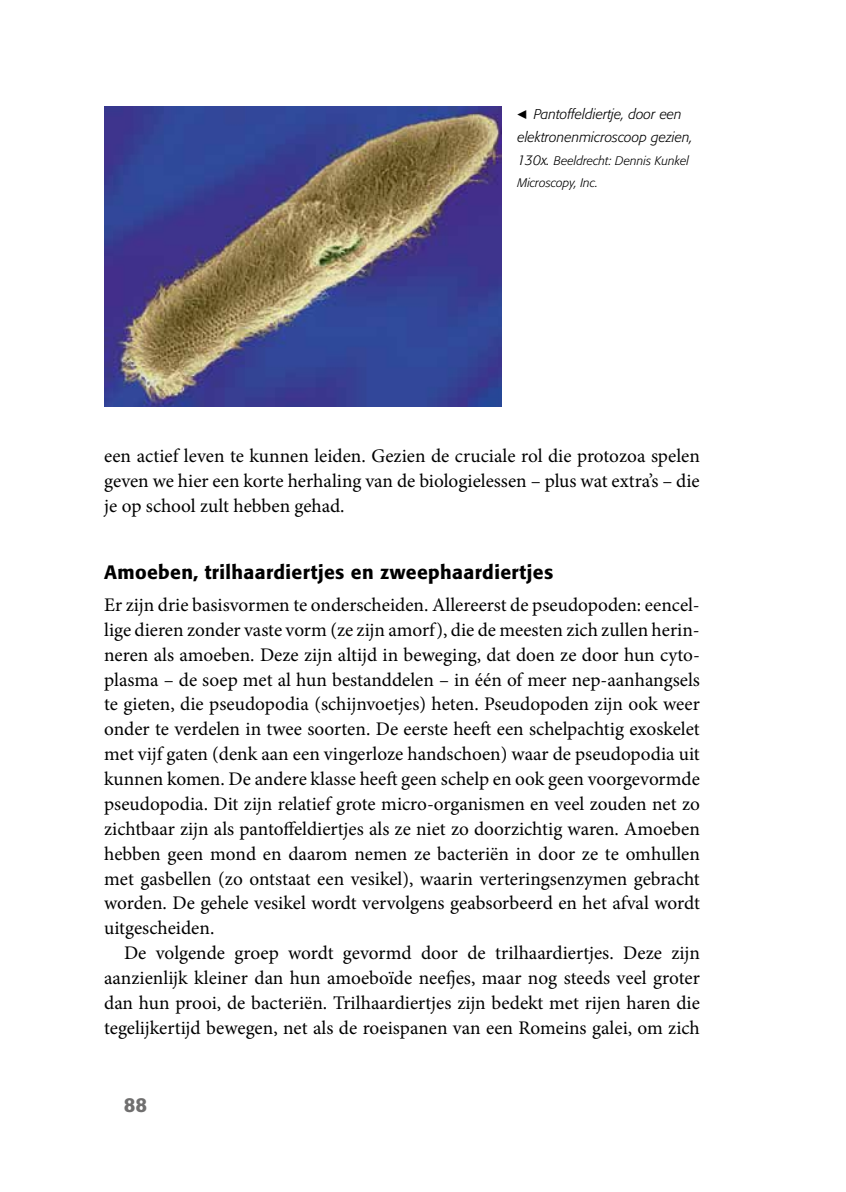
<style>
.page{position:relative;width:846px;height:1192px;background:#fff}
.page>*{position:absolute;margin:0;border:0;box-sizing:border-box;transform-origin:0 0}
.t1{font:500 20.12px "Formata";color:#706f6f}
.t2{font:19.25px/24.8px "Minion Pro";color:#000;text-align:justify}
.t3{font:italic 300 14px/22.8px "Formata";color:#000;text-align:center}
.t4{font:italic 300 12.25px/22.8px "Formata";color:#000}
.s1{font-size:14px}
.s2{font-family:"Formata";font-weight:500}
</style>
<div class="page">
<img style="left:104px;top:106px;width:397px;height:300px">
<p class="t3" style="left:517px;top:103px;width:177px">Pantoffeldiertje, door een elektronenmicroscoop gezien,</p>
<p class="t4" style="left:517px;top:149px;width:173px"><span class="s1">130x.</span> Beeldrecht: Dennis Kunkel<br>Microscopy, Inc.</p>
<p class="t2" style="left:104px;top:443px;width:597px">een actief leven te kunnen leiden. Gezien de cruciale rol die protozoa spelen geven we hier een korte herhaling van de biologielessen – plus wat extra’s – die je op school zult hebben gehad.</p>
<p class="t2" style="left:104px;top:557px;width:597px;line-height:31.8px"><span class="s2">Amoeben, trilhaardiertjes en zweephaardiertjes<br></span>Er zijn drie basisvormen te onderscheiden. Allereerst de pseudopoden: eencel-</p>
<p class="t2" style="left:104px;top:617px;width:597px">lige dieren zonder vaste vorm (ze zijn amorf), die de meesten zich zullen herin-</p>
<p class="t2" style="left:104px;top:642px;width:597px">neren als amoeben. Deze zijn altijd in beweging, dat doen ze door hun cyto-</p>
<p class="t2" style="left:104px;top:667px;width:597px">plasma – de soep met al hun bestanddelen – in één of meer nep-aanhangsels</p>
<p class="t2" style="left:104px;top:692px;width:597px">te gieten, die pseudopodia (schijnvoetjes) heten. Pseudopoden zijn ook weer</p>
<p class="t2" style="left:104px;top:716px;width:597px">onder te verdelen in twee soorten. De eerste heeft een schelpachtig exoskelet</p>
<p class="t2" style="left:104px;top:741px;width:597px">met vijf gaten (denk aan een vingerloze handschoen) waar de pseudopodia uit</p>
<p class="t2" style="left:104px;top:766px;width:597px">kunnen komen. De andere klasse heeft geen schelp en ook geen voorgevormde</p>
<p class="t2" style="left:104px;top:791px;width:597px">pseudopodia. Dit zijn relatief grote micro-organismen en veel zouden net zo</p>
<p class="t2" style="left:104px;top:816px;width:597px">zichtbaar zijn als pantoffeldiertjes als ze niet zo doorzichtig waren. Amoeben</p>
<p class="t2" style="left:104px;top:841px;width:597px">hebben geen mond en daarom nemen ze bacteriën in door ze te omhullen</p>
<p class="t2" style="left:104px;top:866px;width:597px">met gasbellen (zo ontstaat een vesikel), waarin verteringsenzymen gebracht</p>
<p class="t2" style="left:104px;top:890px;width:597px">worden. De gehele vesikel wordt vervolgens geabsorbeerd en het afval wordt</p>
<p class="t2" style="left:104px;top:915px;width:112px">uitgescheiden.</p>
<p class="t2" style="left:124px;top:940px;width:577px">De volgende groep wordt gevormd door de trilhaardiertjes. Deze zijn</p>
<p class="t2" style="left:104px;top:965px;width:597px">aanzienlijk kleiner dan hun amoeboïde neefjes, maar nog steeds veel groter</p>
<p class="t2" style="left:104px;top:990px;width:597px">dan hun prooi, de bacteriën. Trilhaardiertjes zijn bedekt met rijen haren die</p>
<p class="t2" style="left:104px;top:1015px;width:597px">tegelijkertijd bewegen, net als de roeispanen van een Romeins galei, om zich</p>
<p class="t1" style="left:124px;top:1092px;width:25px">88</p>
</div>
